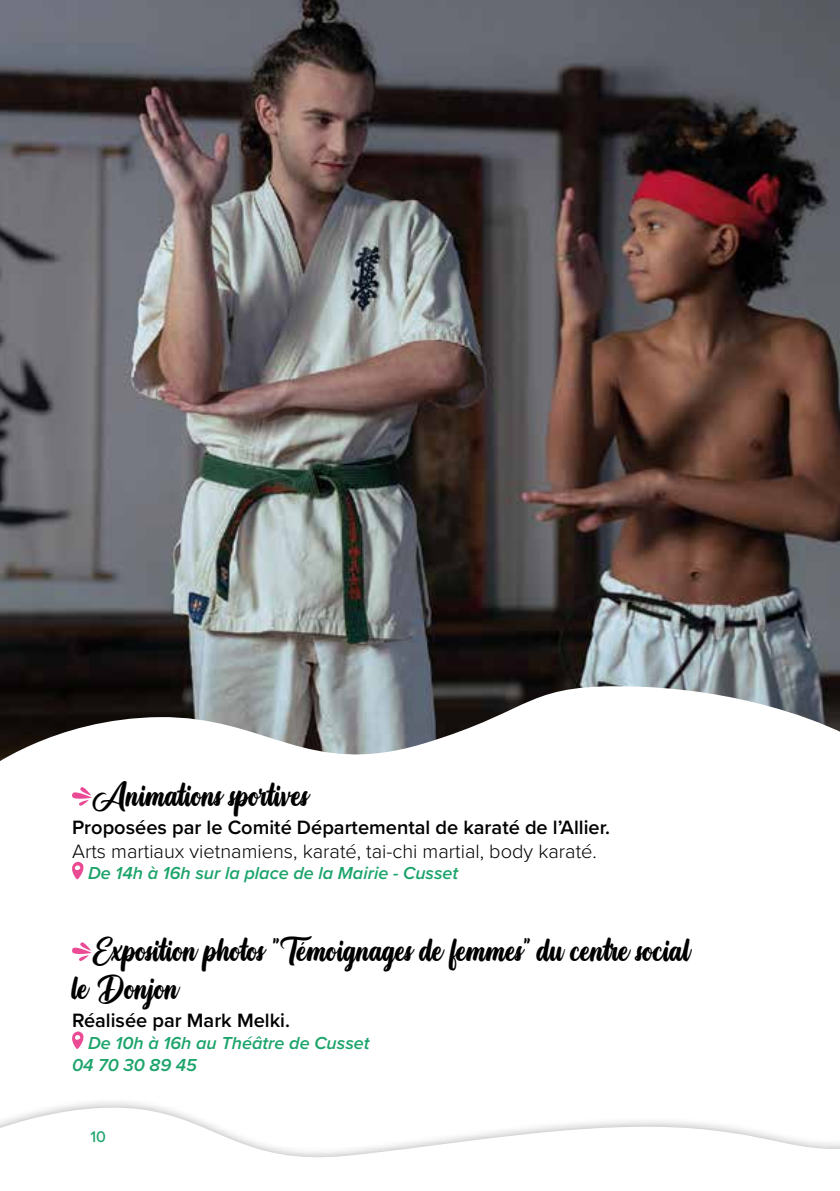
<style>
.page{position:relative;width:840px;height:1191px;background:#fff}
.page>*{position:absolute;margin:0;border:0;box-sizing:border-box;transform-origin:0 0}
.t1{font:32px/38.4px "Athletic Outfit";color:#000}
.t2{font:600 20px "Proxima Nova";color:#000}
.t3{font:300 20px "Proxima Nova";color:#000}
.t4{font:italic 600 18px/21.6px "Proxima Nova";color:#1ca46b}
.t5{font:500 16px "Proxima Nova";color:#1ca46b}
</style>
<div class="page">
<img style="left:0;top:0;width:839px;height:682px">
<svg style="left:0;top:682px;width:839px;height:198px"></svg>
<svg style="left:72px;top:787px;width:20px;height:19px"></svg>
<svg style="left:72px;top:861px;width:12px;height:18px"></svg>
<svg style="left:72px;top:942px;width:20px;height:19px"></svg>
<svg style="left:72px;top:1031px;width:12px;height:18px"></svg>
<svg style="left:0;top:1102px;width:839px;height:56px"></svg>
<p class="t1" style="left:92px;top:777px;width:218px">Animations sportives</p>
<p class="t2" style="left:72px;top:812px;width:539px">Proposées par le Comité Départemental de karaté de l’Allier.</p>
<p class="t3" style="left:72px;top:836px;width:526px">Arts martiaux vietnamiens, karaté, tai-chi martial, body karaté.</p>
<p class="t4" style="left:88px;top:862px;width:371px">De 14h à 16h sur la place de la Mairie - Cusset</p>
<p class="t1" style="left:72px;top:932px;width:619px;text-indent:20px">Exposition photos "Témoignages de femmes" du centre social le Donjon</p>
<p class="t2" style="left:72px;top:1006px;width:219px">Réalisée par Mark Melki.</p>
<p class="t4" style="left:72px;top:1031px;width:299px;text-indent:16px">De 10h à 16h au Théâtre de Cusset<br>04 70 30 89 45</p>
<p class="t5" style="left:90px;top:1124px;width:17px">10</p>
</div>
